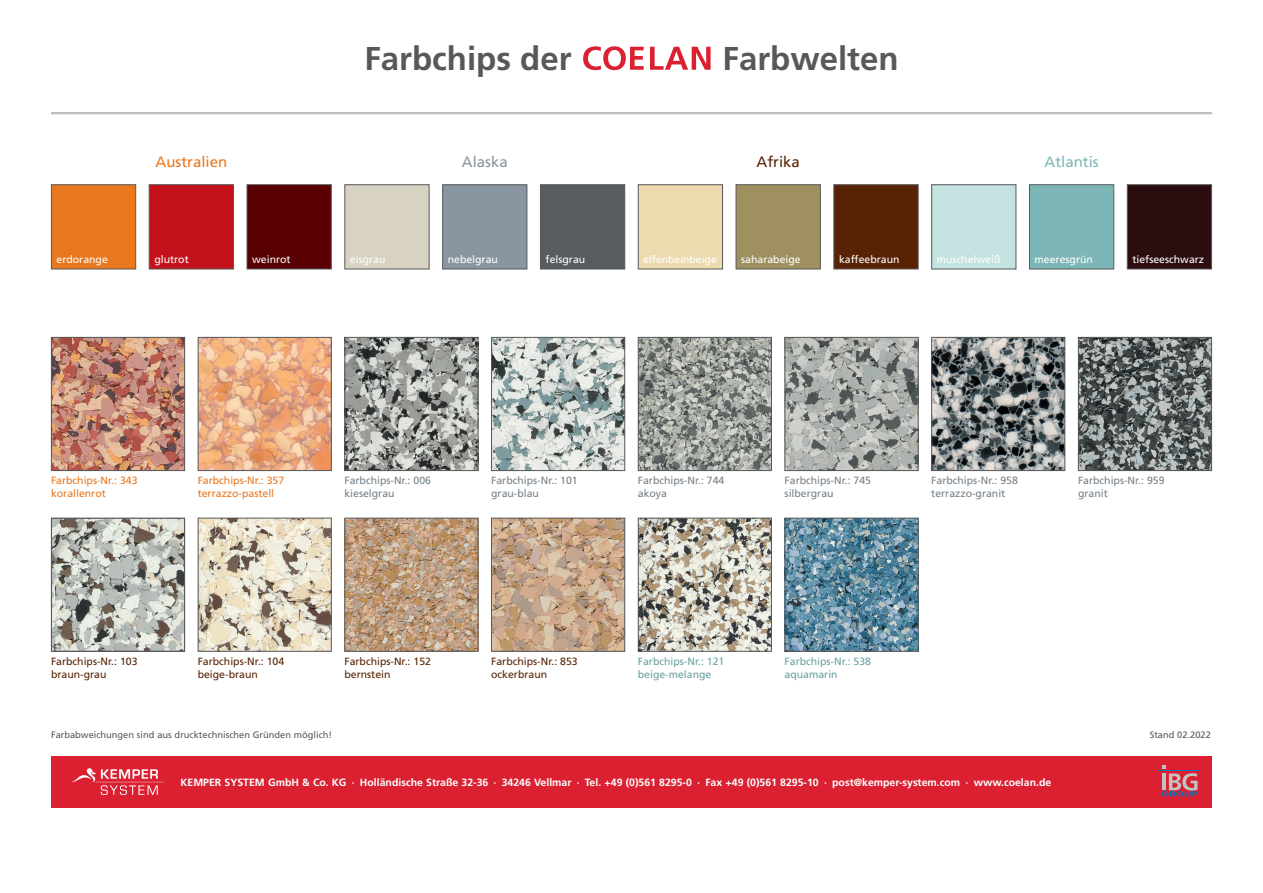
<style>
.page{position:relative;width:1263px;height:893px;background:#fff}
.page>*{position:absolute;margin:0;border:0;box-sizing:border-box;transform-origin:0 0}
.t1{font:700 33px "Frutiger LT";color:#57585a}
.t2{font:15px "Frutiger LT";color:#e9771e}
.t3{font:15px "Frutiger LT";color:#7cb6b7}
.t4{font:15px "Frutiger LT";color:#8995a0}
.t5{font:15px "Frutiger LT";color:#572304}
.t6{font:10.5px "Frutiger LT";color:#76818a}
.Adresse_10_pt_weiss{font:700 10.5px "Frutiger LT";color:#fff}
.t7{font:10.5px "Frutiger LT";color:#fff}
.t8{font:10.5px "Frutiger LT";color:#572304}
.t9{font:10.5px "Frutiger LT";color:#e9771e}
.t10{font:10.5px "Frutiger LT";color:#6ca0a1}
.Adresse_10_pt_weiss-2{font:9.3px "Frutiger LT";color:#57585a}
</style>
<div class="page">
<hr style="left:51px;top:112px;width:1161px;height:2px;background:#bcbdc0">
<svg style="left:583px;top:46px;width:61px;height:24px"></svg>
<svg style="left:650px;top:47px;width:61px;height:23px"></svg>
<div style="left:51px;top:184px;width:85px;height:85px;background:#e9771e;border:1px solid #57585a"></div>
<div style="left:247px;top:184px;width:85px;height:85px;background:#590003;border:1px solid #57585a"></div>
<div style="left:149px;top:184px;width:85px;height:85px;background:#c4121c;border:1px solid #57585a"></div>
<div style="left:344px;top:184px;width:85px;height:85px;background:#d8d2c2;border:1px solid #57585a"></div>
<div style="left:540px;top:184px;width:85px;height:85px;background:#575c5f;border:1px solid #57585a"></div>
<div style="left:442px;top:184px;width:85px;height:85px;background:#8995a0;border:1px solid #57585a"></div>
<div style="left:638px;top:184px;width:85px;height:85px;background:#eddbaf;border:1px solid #57585a"></div>
<div style="left:833px;top:184px;width:85px;height:85px;background:#572304;border:1px solid #57585a"></div>
<div style="left:736px;top:184px;width:85px;height:85px;background:#9e905f;border:1px solid #57585a"></div>
<div style="left:931px;top:184px;width:85px;height:85px;background:#c4e2e0;border:1px solid #57585a"></div>
<div style="left:1127px;top:184px;width:85px;height:85px;background:#2c0d0f;border:1px solid #57585a"></div>
<div style="left:1029px;top:184px;width:85px;height:85px;background:#7cb6b7;border:1px solid #57585a"></div>
<div style="left:51px;top:757px;width:1161px;height:51px;background:#da2031"></div>
<img style="left:53px;top:339px;width:130px;height:130px">
<div style="left:51px;top:337px;width:134px;height:134px;border:1px solid #57585a"></div>
<img style="left:200px;top:339px;width:130px;height:130px">
<div style="left:198px;top:337px;width:134px;height:134px;border:1px solid #57585a"></div>
<img style="left:346px;top:339px;width:130px;height:130px">
<div style="left:344px;top:337px;width:134px;height:134px;border:1px solid #57585a"></div>
<img style="left:493px;top:339px;width:130px;height:130px">
<div style="left:491px;top:337px;width:134px;height:134px;border:1px solid #57585a"></div>
<img style="left:640px;top:339px;width:130px;height:130px">
<div style="left:638px;top:337px;width:134px;height:134px;border:1px solid #57585a"></div>
<img style="left:786px;top:339px;width:130px;height:130px">
<div style="left:784px;top:337px;width:134px;height:134px;border:1px solid #57585a"></div>
<img style="left:933px;top:339px;width:130px;height:130px">
<div style="left:931px;top:337px;width:134px;height:134px;border:1px solid #57585a"></div>
<img style="left:1080px;top:339px;width:130px;height:130px">
<div style="left:1078px;top:337px;width:134px;height:134px;border:1px solid #57585a"></div>
<img style="left:53px;top:520px;width:130px;height:129px">
<div style="left:51px;top:518px;width:134px;height:134px;border:1px solid #57585a"></div>
<img style="left:200px;top:520px;width:130px;height:130px">
<div style="left:198px;top:518px;width:134px;height:134px;border:1px solid #57585a"></div>
<img style="left:346px;top:520px;width:130px;height:130px">
<div style="left:344px;top:518px;width:134px;height:134px;border:1px solid #57585a"></div>
<img style="left:493px;top:520px;width:130px;height:130px">
<div style="left:491px;top:518px;width:134px;height:134px;border:1px solid #57585a"></div>
<img style="left:640px;top:520px;width:130px;height:130px">
<div style="left:638px;top:518px;width:134px;height:134px;border:1px solid #57585a"></div>
<img style="left:786px;top:520px;width:130px;height:130px">
<div style="left:784px;top:518px;width:134px;height:134px;border:1px solid #57585a"></div>
<hr style="left:1158px;top:770px;width:42px;height:1px;background:#0072bc">
<svg style="left:1161px;top:765px;width:36px;height:31px"></svg>
<svg style="left:71px;top:768px;width:93px;height:27px"></svg>
<p class="t1" style="left:364px;top:39px;width:209px">Farbchips der</p>
<p class="t1" style="left:722px;top:39px;width:178px">Farbwelten</p>
<p class="t2" style="left:155px;top:153px;width:73px">Australien</p>
<p class="t4" style="left:462px;top:153px;width:47px">Alaska</p>
<p class="t5" style="left:756px;top:153px;width:45px">Afrika</p>
<p class="t3" style="left:1044px;top:153px;width:56px">Atlantis</p>
<p class="t7" style="left:57px;top:253px;width:53px">erdorange</p>
<p class="t7" style="left:154px;top:253px;width:36px">glutrot</p>
<p class="t7" style="left:252px;top:253px;width:40px">weinrot</p>
<p class="t7" style="left:350px;top:253px;width:37px">eisgrau</p>
<p class="t7" style="left:448px;top:253px;width:52px">nebelgrau</p>
<p class="t7" style="left:546px;top:253px;width:41px">felsgrau</p>
<p class="t7" style="left:643px;top:253px;width:75px">elfenbeinbeige</p>
<p class="t7" style="left:741px;top:253px;width:61px">saharabeige</p>
<p class="t7" style="left:839px;top:253px;width:62px">kaffeebraun</p>
<p class="t7" style="left:937px;top:253px;width:65px">muschelweiß</p>
<p class="t7" style="left:1035px;top:253px;width:60px">meeresgrün</p>
<p class="t7" style="left:1132px;top:253px;width:73px">tiefseeschwarz</p>
<p class="t9" style="left:51px;top:474px;width:88px">Farbchips-Nr.: 343</p>
<p class="t9" style="left:51px;top:487px;width:56px">korallenrot</p>
<p class="t9" style="left:198px;top:474px;width:88px">Farbchips-Nr.: 357</p>
<p class="t9" style="left:198px;top:487px;width:78px">terrazzo-pastell</p>
<p class="t6" style="left:344px;top:474px;width:88px">Farbchips-Nr.: 006</p>
<p class="t6" style="left:344px;top:487px;width:52px">kieselgrau</p>
<p class="t6" style="left:491px;top:474px;width:88px">Farbchips-Nr.: 101</p>
<p class="t6" style="left:491px;top:487px;width:49px">grau-blau</p>
<p class="t6" style="left:638px;top:474px;width:88px">Farbchips-Nr.: 744</p>
<p class="t6" style="left:638px;top:487px;width:31px">akoya</p>
<p class="t6" style="left:784px;top:474px;width:88px">Farbchips-Nr.: 745</p>
<p class="t6" style="left:784px;top:487px;width:51px">silbergrau</p>
<p class="t6" style="left:931px;top:474px;width:88px">Farbchips-Nr.: 958</p>
<p class="t6" style="left:931px;top:487px;width:76px">terrazzo-granit</p>
<p class="t6" style="left:1078px;top:474px;width:88px">Farbchips-Nr.: 959</p>
<p class="t6" style="left:1078px;top:487px;width:31px">granit</p>
<p class="t8" style="left:51px;top:655px;width:88px">Farbchips-Nr.: 103</p>
<p class="t8" style="left:51px;top:668px;width:57px">braun-grau</p>
<p class="t8" style="left:198px;top:655px;width:88px">Farbchips-Nr.: 104</p>
<p class="t8" style="left:198px;top:668px;width:62px">beige-braun</p>
<p class="t8" style="left:344px;top:655px;width:88px">Farbchips-Nr.: 152</p>
<p class="t8" style="left:344px;top:668px;width:48px">bernstein</p>
<p class="t8" style="left:491px;top:655px;width:88px">Farbchips-Nr.: 853</p>
<p class="t8" style="left:491px;top:668px;width:58px">ockerbraun</p>
<p class="t10" style="left:638px;top:655px;width:88px">Farbchips-Nr.: 121</p>
<p class="t10" style="left:638px;top:668px;width:75px">beige-melange</p>
<p class="t10" style="left:784px;top:655px;width:88px">Farbchips-Nr.: 538</p>
<p class="t10" style="left:784px;top:668px;width:55px">aquamarin</p>
<p class="Adresse_10_pt_weiss-2" style="left:51px;top:729px;width:283px">Farbabweichungen sind aus drucktechnischen Gründen möglich!</p>
<p class="Adresse_10_pt_weiss-2" style="left:1150px;top:729px;width:63px">Stand 02.2022</p>
<p class="Adresse_10_pt_weiss" style="left:181px;top:776px;width:872px">KEMPER SYSTEM GmbH &amp; Co. KG · Holländische Straße 32-36 · 34246 Vellmar · Tel. +49 (0)561 8295-0 · Fax +49 (0)561 8295-10 · post@kemper-system.com · www.coelan.de</p>
</div>
